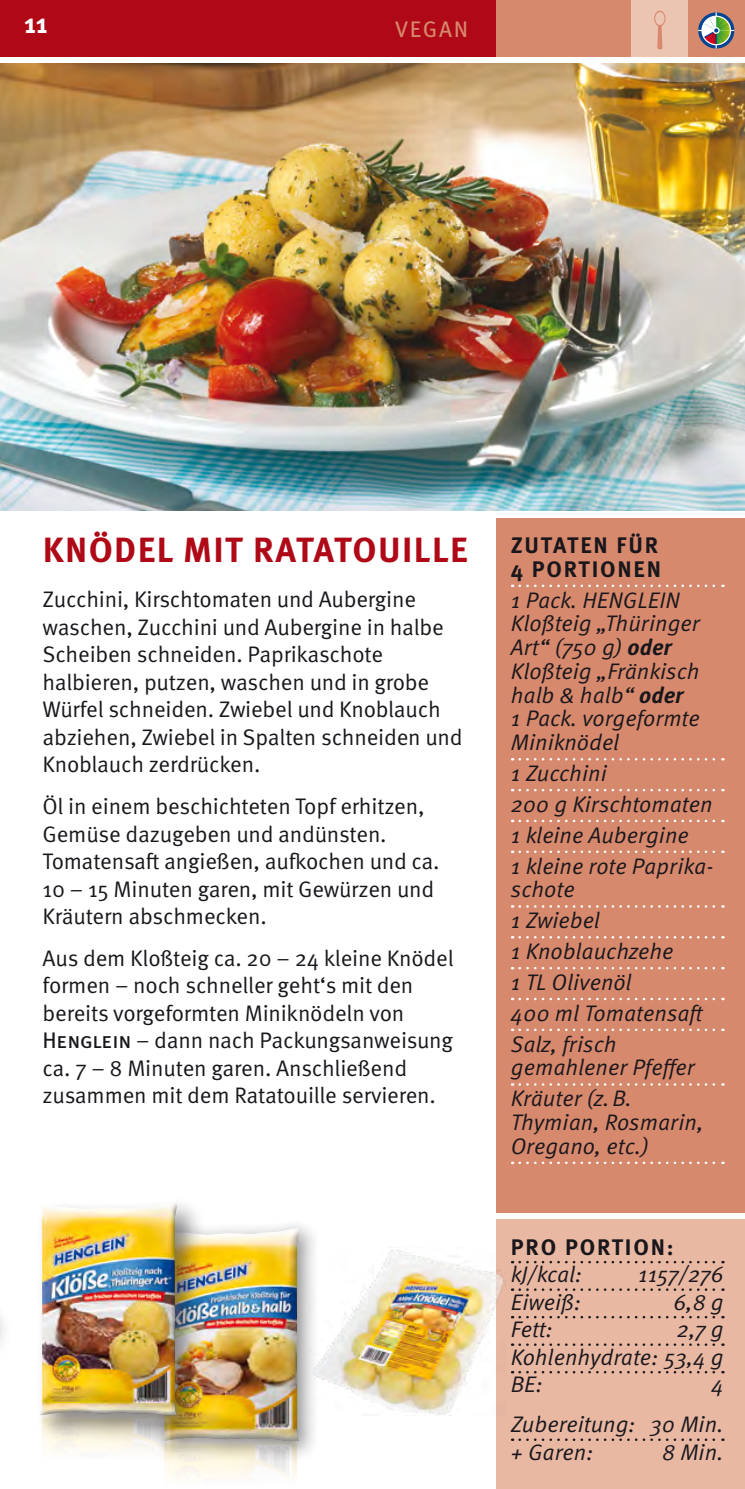
<style>
.page{position:relative;width:745px;height:1489px;background:#fff}
.page>*{position:absolute;margin:0;border:0;box-sizing:border-box;transform-origin:0 0}
.Headline{font:700 35px "Meta Pro";letter-spacing:.04em;color:#af0917}
.t1{font:700 27.5px "Meta Pro";color:#fff}
.Fliesstext{font:22.5px/27.5px "Meta Pro Norm";letter-spacing:-.01em;color:#1a171c}
.Zutaten{font:22.5px/23.8px "Meta Pro Norm Ita";color:#1a171c}
.Nährwerte{font:22.5px/40px "Meta Pro Norm Ita";color:#1a171c;text-align:right}
.Zutaten-2{font:700 22.5px/23.8px "Meta Pro";letter-spacing:.08em;color:#1a171c}
.Nährwerte-2{font:700 22.5px "Meta Pro";letter-spacing:.08em;color:#1a171c}
.Headline-2{font:22.5px "Meta Pro";letter-spacing:.08em;color:#d7896d}
.s1{font-family:"Meta Plus Book Caps"}
.s2{font-family:"Meta Pro";font-weight:700;font-style:italic}
</style>
<div class="page">
<div style="left:0;top:0;width:744px;height:57px;background:#af0917"></div>
<div style="left:496px;top:0;width:248px;height:57px;background:#d7896d"></div>
<div style="left:496px;top:517px;width:248px;height:695px;background:#d7896d"></div>
<div style="left:631px;top:0;width:56px;height:57px;background:#ecc4b2"></div>
<div style="left:496px;top:1219px;width:248px;height:269px;background:#e8b8a3"></div>
<img style="left:0;top:64px;width:744px;height:446px">
<svg style="left:654px;top:11px;width:11px;height:38px"></svg>
<svg style="left:519px;top:1260px;width:204px;height:3px"></svg>
<svg style="left:519px;top:1288px;width:204px;height:2px"></svg>
<svg style="left:519px;top:1316px;width:204px;height:2px"></svg>
<svg style="left:519px;top:1343px;width:204px;height:2px"></svg>
<svg style="left:519px;top:1371px;width:204px;height:2px"></svg>
<svg style="left:519px;top:1438px;width:204px;height:2px"></svg>
<svg style="left:519px;top:584px;width:204px;height:3px"></svg>
<svg style="left:519px;top:758px;width:204px;height:2px"></svg>
<svg style="left:519px;top:788px;width:204px;height:3px"></svg>
<svg style="left:519px;top:819px;width:204px;height:3px"></svg>
<svg style="left:519px;top:850px;width:204px;height:3px"></svg>
<svg style="left:519px;top:905px;width:204px;height:2px"></svg>
<svg style="left:519px;top:936px;width:204px;height:2px"></svg>
<svg style="left:519px;top:967px;width:204px;height:2px"></svg>
<svg style="left:519px;top:997px;width:204px;height:3px"></svg>
<svg style="left:519px;top:1028px;width:204px;height:3px"></svg>
<svg style="left:519px;top:1083px;width:204px;height:2px"></svg>
<svg style="left:519px;top:1161px;width:204px;height:2px"></svg>
<svg style="left:697px;top:12px;width:36px;height:37px"></svg>
<hr style="left:715px;top:12px;width:1px;height:37px;background:#fff">
<hr style="left:697px;top:30px;width:36px;height:1px;background:#fff">
<svg style="left:701px;top:16px;width:29px;height:29px"></svg>
<div style="left:151px;top:1217px;width:170px;height:246px;background:#1a171c;opacity:.5"></div>
<div style="left:155px;top:1223px;width:155px;height:225px;background:#1a171c;opacity:.5"></div>
<img style="left:308px;top:1247px;width:197px;height:167px">
<img style="left:42px;top:1445px;width:135px;height:22px">
<div style="left:34px;top:1197px;width:172px;height:248px;background:#1a171c;opacity:.5"></div>
<div style="left:33px;top:1195px;width:148px;height:223px;background:#fff"></div>
<div style="left:35px;top:1200px;width:149px;height:221px;background:#1a171c;opacity:.5"></div>
<p class="t1" style="left:24px;top:2px;width:25px">11</p>
<p class="Headline-2" style="left:395px;top:12px;width:75px">VEGAN</p>
<p class="Headline" style="left:43px;top:523px;width:426px">KNÖDEL MIT RATATOUILLE</p>
<p class="Fliesstext" style="left:43px;top:584px;width:421px">Zucchini, Kirschtomaten und Aubergine waschen, Zucchini und Aubergine in halbe Scheiben schneiden. Paprikaschote halbieren, putzen, waschen und in grobe Würfel schneiden. Zwiebel und Knoblauch abziehen, Zwiebel in Spalten schneiden und Knoblauch zerdrücken.</p>
<p class="Fliesstext" style="left:43px;top:791px;width:398px">Öl in einem beschichteten Topf erhitzen, Gemüse dazugeben und andünsten.<br>Tomatensaft angießen, aufkochen und ca.<br>10 – 15 Minuten garen, mit Gewürzen und Kräutern abschmecken.</p>
<p class="Fliesstext" style="left:43px;top:942px;width:412px">Aus dem Kloßteig ca. 20 – 24 kleine Knödel formen – noch schneller geht‘s mit den bereits vorgeformten Miniknödeln von <span class="s1">Henglein</span> – dann nach Packungsanweisung ca. 7 – 8 Minuten garen. Anschließend zusammen mit dem Ratatouille servieren.</p>
<p class="Zutaten-2" style="left:510px;top:532px;width:151px">ZUTATEN FÜR<br>4 PORTIONEN</p>
<p class="Zutaten" style="left:510px;top:586px;width:191px">1 Pack. HENGLEIN<br>Kloßteig „Thüringer<br>Art“ (750 g) <span class="s2">oder<br></span>Kloßteig „Fränkisch halb &amp; halb“ <span class="s2">oder<br></span>1 Pack. vorgeformte<br>Miniknödel</p>
<p class="Zutaten" style="left:510px;top:760px;width:97px">1 Zucchini</p>
<p class="Zutaten" style="left:510px;top:790px;width:203px">200 g Kirschtomaten</p>
<p class="Zutaten" style="left:510px;top:821px;width:179px">1 kleine Aubergine</p>
<p class="Zutaten" style="left:510px;top:852px;width:204px">1 kleine rote Paprika&shy;schote</p>
<p class="Zutaten" style="left:510px;top:907px;width:91px">1 Zwiebel</p>
<p class="Zutaten" style="left:510px;top:937px;width:164px">1 Knoblauchzehe</p>
<p class="Zutaten" style="left:510px;top:968px;width:122px">1 TL Olivenöl</p>
<p class="Zutaten" style="left:510px;top:999px;width:194px">400 ml Tomatensaft</p>
<p class="Zutaten" style="left:510px;top:1030px;width:185px">Salz, frisch gemahlener Pfeffer</p>
<p class="Zutaten" style="left:510px;top:1085px;width:194px">Kräuter (z.B.<br>Thymian, Rosmarin,<br>Oregano, etc.)</p>
<p class="Nährwerte-2" style="left:510px;top:1228px;width:164px">PRO PORTION:</p>
<p class="Nährwerte" style="left:510px;top:1252px;width:73px">kJ/kcal:</p>
<p class="Nährwerte" style="left:637px;top:1252px;width:87px">1157/276</p>
<p class="Nährwerte" style="left:510px;top:1280px;width:72px">Eiweiß:</p>
<p class="Nährwerte" style="left:673px;top:1280px;width:52px">6,8 g</p>
<p class="Nährwerte" style="left:510px;top:1307px;width:43px">Fett:</p>
<p class="Nährwerte" style="left:676px;top:1307px;width:48px">2,7 g</p>
<p class="Nährwerte" style="left:510px;top:1335px;width:214px">Kohlenhydrate: 53,4 g</p>
<p class="Nährwerte" style="left:510px;top:1362px;width:33px">BE:</p>
<p class="Nährwerte" style="left:510px;top:1362px;width:214px">4<br>Zubereitung: 30 Min.</p>
<p class="Nährwerte" style="left:510px;top:1430px;width:84px">+ Garen:</p>
<p class="Nährwerte" style="left:661px;top:1430px;width:63px">8 Min.</p>
</div>
